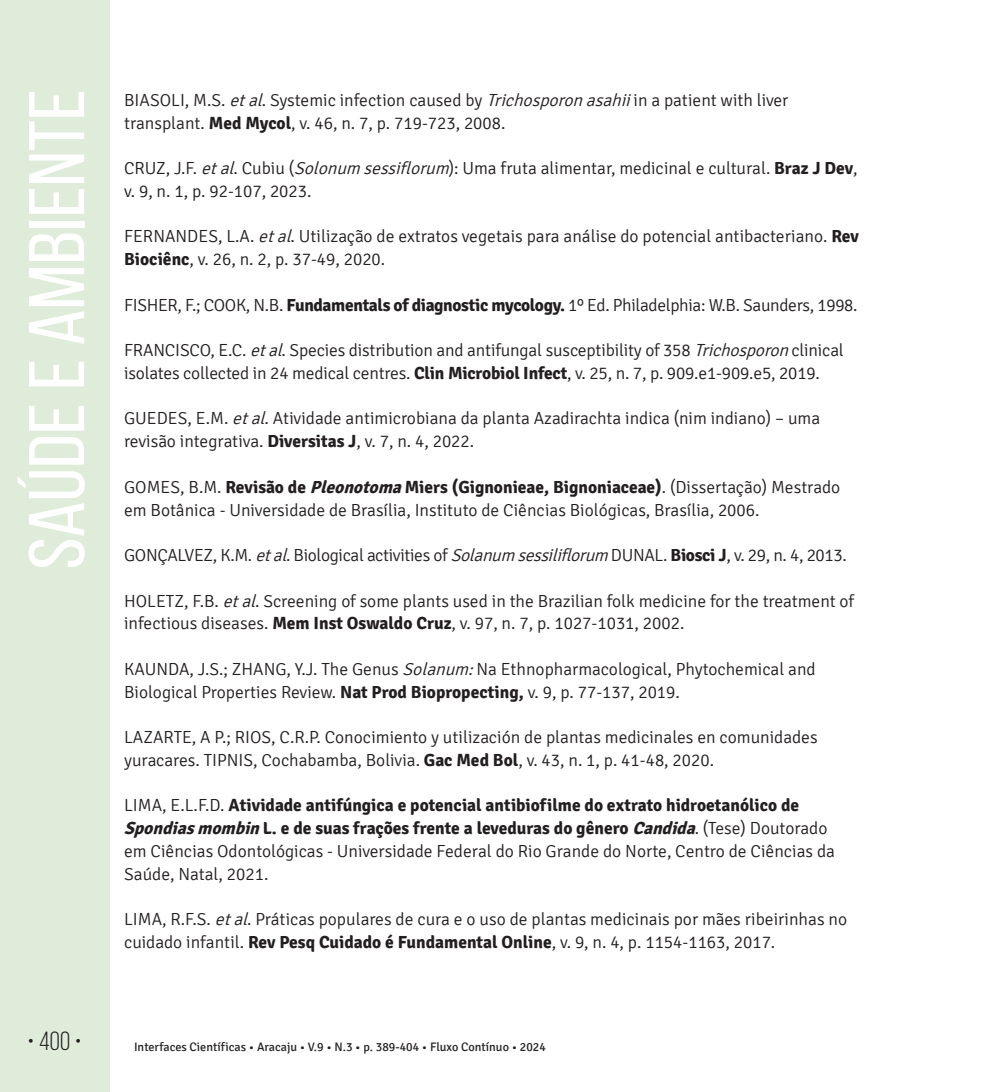
<style>
.page{position:relative;width:993px;height:1092px;background:#fff}
.page>*{position:absolute;margin:0;border:0;box-sizing:border-box;transform-origin:0 0}
.t1{font:78.75px "Bebas Neue";color:#fff;scale:1.09 1}
.t2{font:26.25px "Bebas Neue";color:#231f20}
.t3{font:300 17.5px/22.8px "Signika";color:#231f20}
.t4{font:300 17.5px "Signika";letter-spacing:-.02em;color:#231f20}
.t5{font:12.25px "Signika";color:#231f20}
.s1{font-style:italic}
.s2{font-weight:700}
.s3{font-weight:700;font-style:italic}
</style>
<div class="page">
<div style="left:0;top:0;width:109px;height:1091px;background:#deecd9"></div>
<h1 class="t1" style="left:14px;top:569px;width:442px;rotate:-90deg">Saúde e Ambiente</h1>
<p class="t3" style="left:124px;top:89px;width:665px">BIASOLI, M.S. <span class="s1">etal</span>. Systemic infection caused by <span class="s1">Trichosporonasahii</span>in a patient with liver transplant. <span class="s2">Med Mycol</span>, v. 46, n. 7, p. 719-723, 2008.</p>
<p class="t3" style="left:124px;top:157px;width:734px">CRUZ, J.F. <span class="s1">etal</span>. Cubiu (<span class="s1">Solonum sessiflorum</span>): Uma fruta alimentar, medicinal e cultural. <span class="s2">Braz J Dev</span>, v. 9, n. 1, p. 92-107, 2023.</p>
<p class="t3" style="left:124px;top:225px;width:736px">FERNANDES, L.A. <span class="s1">etal</span>. Utilização de extratos vegetais para análise do potencial antibacteriano. <span class="s2">Rev<br>Biociênc</span>, v. 26, n. 2, p. 37-49, 2020.</p>
<p class="t4" style="left:124px;top:295px;width:734px">FISHER, F.; COOK, N.B. <span class="s2">Fundamentals of diagnostic mycology.</span> 1º Ed. Philadelphia: W.B. Saunders, 1998.</p>
<p class="t3" style="left:124px;top:339px;width:721px">FRANCISCO, E.C. <span class="s1">etal</span>. Species distribution and antifungal susceptibility of 358 <span class="s1">Trichosporon</span>clinical isolates collected in 24 medical centres. <span class="s2">Clin Microbiol Infect</span>, v. 25, n. 7, p. 909.e1-909.e5, 2019.</p>
<p class="t3" style="left:124px;top:407px;width:697px">GUEDES, E.M. <span class="s1">etal</span>. Atividade antimicrobiana da planta Azadirachta indica (nim indiano) – uma revisão integrativa. <span class="s2">Diversitas J</span>, v. 7, n. 4, 2022.</p>
<p class="t3" style="left:124px;top:476px;width:717px">GOMES, B.M. <span class="s2">Revisão de</span> <span class="s3">Pleonotoma</span><span class="s2">Miers (Gignonieae, Bignoniaceae)</span>. (Dissertação) Mestrado em Botânica - Universidade de Brasília, Instituto de Ciências Biológicas, Brasília, 2006.</p>
<p class="t4" style="left:124px;top:545px;width:724px">GONÇALVEZ, K.M. <span class="s1">etal</span>. Biological activities of <span class="s1">Solanum sessiliflorum</span> DUNAL. <span class="s2">Biosci J</span>, v. 29, n. 4, 2013.</p>
<p class="t3" style="left:124px;top:589px;width:731px">HOLETZ, F.B. <span class="s1">etal</span>. Screening of some plants used in the Brazilian folk medicine for the treatment of infectious diseases. <span class="s2">Mem Inst Oswaldo Cruz</span>, v. 97, n. 7, p. 1027-1031, 2002.</p>
<p class="t3" style="left:124px;top:658px;width:693px">KAUNDA, J.S.; ZHANG, Y.J. The Genus <span class="s1">Solanum:</span>Na Ethnopharmacological, Phytochemical and<br>Biological Properties Review. <span class="s2">Nat Prod Biopropecting,</span> v. 9, p. 77-137, 2019.</p>
<p class="t3" style="left:124px;top:726px;width:694px">LAZARTE, A P.; RIOS, C.R.P. Conocimiento y utilización de plantas medicinales en comunidades yuracares. TIPNIS, Cochabamba, Bolivia. <span class="s2">Gac Med Bol</span>, v. 43, n. 1, p. 41-48, 2020.</p>
<p class="t3" style="left:124px;top:794px;width:712px">LIMA, E.L.F.D. <span class="s2">Atividade antifúngica e potencial antibiofilme do extrato hidroetanólico de </span><span class="s3">Spondiasmombin</span><span class="s2">L. e de suas frações frente a leveduras do gênero</span> <span class="s3">Candida</span>. (Tese) Doutorado em Ciências Odontológicas - Universidade Federal do Rio Grande do Norte, Centro de Ciências da Saúde, Natal, 2021.</p>
<p class="t3" style="left:124px;top:908px;width:724px">LIMA, R.F.S. <span class="s1">etal</span>. Práticas populares de cura e o uso de plantas medicinais por mães ribeirinhas no cuidado infantil. <span class="s2">Rev Pesq Cuidado é Fundamental Online</span>, v. 9, n. 4, p. 1154-1163, 2017.</p>
<h2 class="t2" style="left:28px;top:1026px;width:56px">• 400 •</h2>
<p class="t5" style="left:134px;top:1040px;width:413px">Interfaces Científicas • Aracaju • V.9 • N.3 • p. 389-404 • Fluxo Contínuo • 2024</p>
</div>
